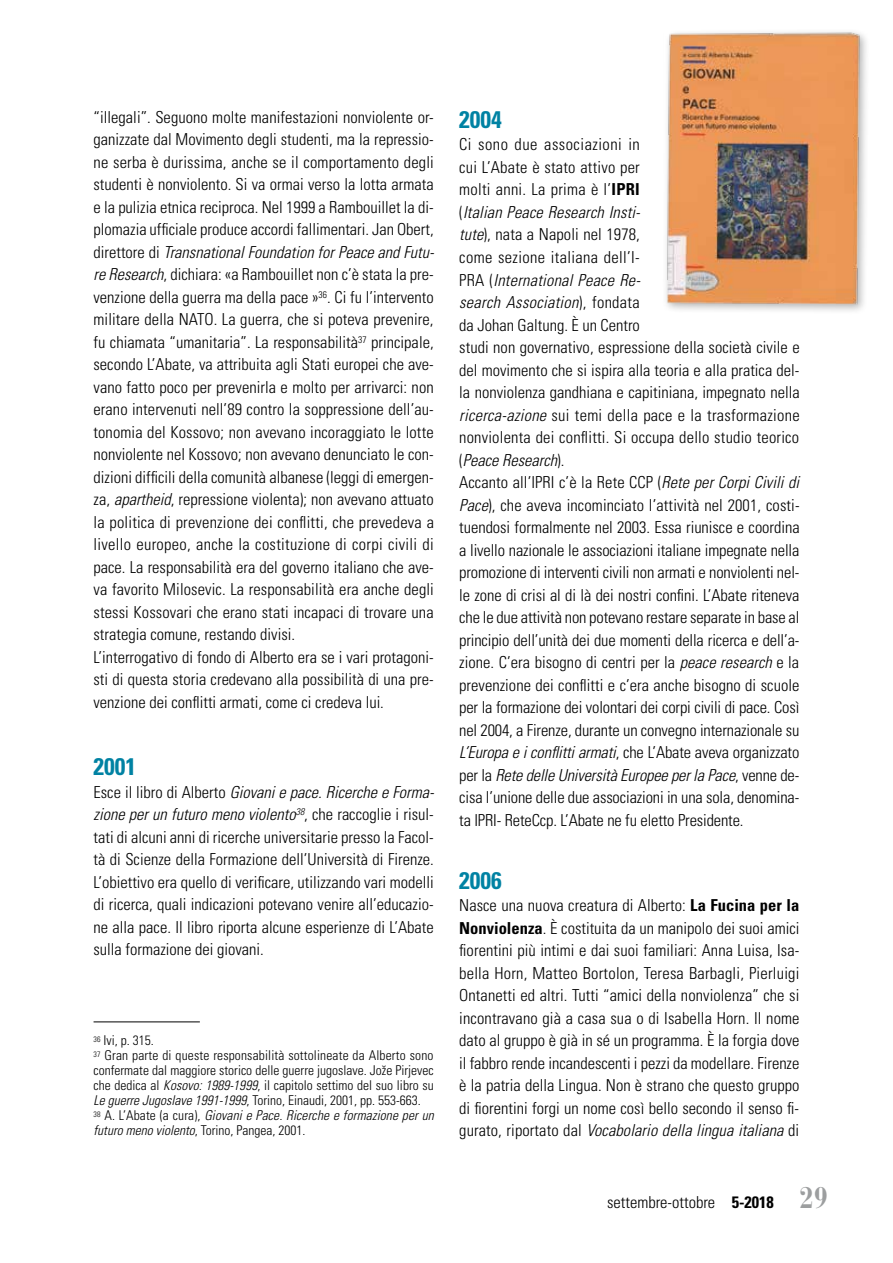
<style>
.page{position:relative;width:893px;height:1263px;background:#fff}
.page>*{position:absolute;margin:0;border:0;box-sizing:border-box;transform-origin:0 0}
.t1{font:700 condensed 24px "Univers LT Std";color:#0082a3}
.t2{font:300 condensed 16.5px/22.5px "Univers LT Std";color:#000}
.t3{font:300 condensed 13.5px/15px "Univers LT Std";color:#000}
.s1{font-style:italic}
.s2{font-weight:700}
.s3{font-family:"Bauer Bodoni Std";font-weight:700;font-size:30px;color:#9c9e9f}
</style>
<div class="page">
<hr style="left:94px;top:1022px;width:106px;height:1px;background:#000">
<div style="left:662px;top:28px;width:208px;height:286px;background:#000;opacity:.3"></div>
<img style="left:663px;top:29px;width:200px;height:276px">
<p class="t2" style="left:94px;top:105px;width:342px">“illegali”. Seguono molte manifestazioni nonviolente or&shy;ganizzate dal Movimento degli studenti, ma la repressio&shy;ne serba è durissima, anche se il comportamento degli studenti è nonviolento. Si va ormai verso la lotta armata e la pulizia etnica reciproca. Nel 1999 a Rambouillet la di&shy;plomazia ufficiale produce accordi fallimentari. Jan Obert, direttore di <span class="s1">Transnational Foundation for Peace and Futu&shy;re Research</span>, dichiara: «a Rambouillet non c’è stata la pre&shy;venzione della guerra ma della pace »<sup>36</sup>. Ci fu l’intervento militare della NATO. La guerra, che si poteva prevenire, fu chiamata “umanitaria”. La responsabilità<sup>37</sup> principale, secondo L’Abate, va attribuita agli Stati europei che ave&shy;vano fatto poco per prevenirla e molto per arrivarci: non erano intervenuti nell’89 contro la soppressione dell’au&shy;tonomia del Kossovo; non avevano incoraggiato le lotte nonviolente nel Kossovo; non avevano denunciato le con&shy;dizioni difficili della comunità albanese (leggi di emergen&shy;za, <span class="s1">apartheid</span>, repressione violenta); non avevano attuato la politica di prevenzione dei conflitti, che prevedeva a livello europeo, anche la costituzione di corpi civili di pace. La responsabilità era del governo italiano che ave&shy;va favorito Milosevic. La responsabilità era anche degli stessi Kossovari che erano stati incapaci di trovare una strategia comune, restando divisi.<br>L’interrogativo di fondo di Alberto era se i vari protagoni&shy;sti di questa storia credevano alla possibilità di una pre&shy;venzione dei conflitti armati, come ci credeva lui.</p>
<h1 class="t1" style="left:94px;top:752px;width:44px">2001</h1>
<p class="t2" style="left:94px;top:780px;width:342px;text-align:justify">Esce il libro di Alberto <span class="s1">Giovani e pace. Ricerche e Forma&shy;zione per un futuro meno violento</span><sup>38</sup>, che raccoglie i risul&shy;tati di alcuni anni di ricerche universitarie presso la Facol&shy;tà di Scienze della Formazione dell’Università di Firenze.<br>L’obiettivo era quello di verificare, utilizzando vari modelli di ricerca, quali indicazioni potevano venire all’educazio&shy;ne alla pace. Il libro riporta alcune esperienze di L’Abate sulla formazione dei giovani.</p>
<p class="t3" style="left:94px;top:1033px;width:342px"><sup>36</sup> Ivi, p. 315.<br><sup>37</sup> Gran parte di queste responsabilità sottolineate da Alberto sono confermate dal maggiore storico delle guerre jugoslave. Jože Pirjevec che dedica al <span class="s1">Kosovo: 1989-1999</span>, il capitolo settimo del suo libro su <span class="s1">Le guerre Jugoslave 1991-1999</span>, Torino, Einaudi, 2001, pp. 553-663.<br><sup>38</sup> A. L’Abate (a cura), <span class="s1">Giovani e Pace. Ricerche e formazione per un futuro meno violento</span>, Torino, Pangea, 2001.</p>
<h1 class="t1" style="left:459px;top:105px;width:44px">2004</h1>
<p class="t2" style="left:459px;top:133px;width:342px">Ci sono due associazioni in<br>cui L’Abate è stato attivo per<br>molti anni. La prima è l’<span class="s2">IPRI<br></span>(<span class="s1">Italian Peace Research Insti-<br>tute</span>), nata a Napoli nel 1978,<br>come sezione italiana dell’I-<br>PRA (<span class="s1">International Peace Re-<br>search Association</span>), fondata<br>da Johan Galtung. È un Centro<br>studi non governativo, espressione della società civile e del movimento che si ispira alla teoria e alla pratica del&shy;la nonviolenza gandhiana e capitiniana, impegnato nella <span class="s1">ricerca-azione</span> sui temi della pace e la trasformazione nonviolenta dei conflitti. Si occupa dello studio teorico (<span class="s1">Peace Research</span>).<br>Accanto all’IPRI c’è la Rete CCP (<span class="s1">Rete per Corpi Civili di Pace</span>), che aveva incominciato l’attività nel 2001, costi&shy;tuendosi formalmente nel 2003. Essa riunisce e coordina a livello nazionale le associazioni italiane impegnate nella promozione di interventi civili non armati e nonviolenti nel&shy;le zone di crisi al di là dei nostri confini. L’Abate riteneva che le due attività non potevano restare separate in base al principio dell’unità dei due momenti della ricerca e dell’a&shy;zione. C’era bisogno di centri per la <span class="s1">peace research</span> e la prevenzione dei conflitti e c’era anche bisogno di scuole per la formazione dei volontari dei corpi civili di pace. Così nel 2004, a Firenze, durante un convegno internazionale su <span class="s1">L’Europa e i conflitti armati</span>, che L’Abate aveva organizzato per la <span class="s1">Rete delle Università Europee per la Pace</span>, venne de&shy;cisa l’unione delle due associazioni in una sola, denomina&shy;ta IPRI- ReteCcp. L’Abate ne fu eletto Presidente.</p>
<h1 class="t1" style="left:459px;top:865px;width:44px">2006</h1>
<p class="t2" style="left:459px;top:894px;width:342px;text-align:justify">Nasce una nuova creatura di Alberto: <span class="s2">La Fucina per la Nonviolenza</span>. È costituita da un manipolo dei suoi amici fiorentini più intimi e dai suoi familiari: Anna Luisa, Isa&shy;bella Horn, Matteo Bortolon, Teresa Barbagli, Pierluigi Ontanetti ed altri. Tutti “amici della nonviolenza” che si incontravano già a casa sua o di Isabella Horn. Il nome dato al gruppo è già in sé un programma. È la forgia dove il fabbro rende incandescenti i pezzi da modellare. Firenze è la patria della Lingua. Non è strano che questo gruppo di fiorentini forgi un nome così bello secondo il senso fi&shy;gurato, riportato dal <span class="s1">Vocabolario della lingua italiana</span> di</p>
<p class="t2" style="left:607px;top:1191px;width:223px">settembre-ottobre <span class="s2">5-2018</span> <span class="s3">29</span></p>
</div>
